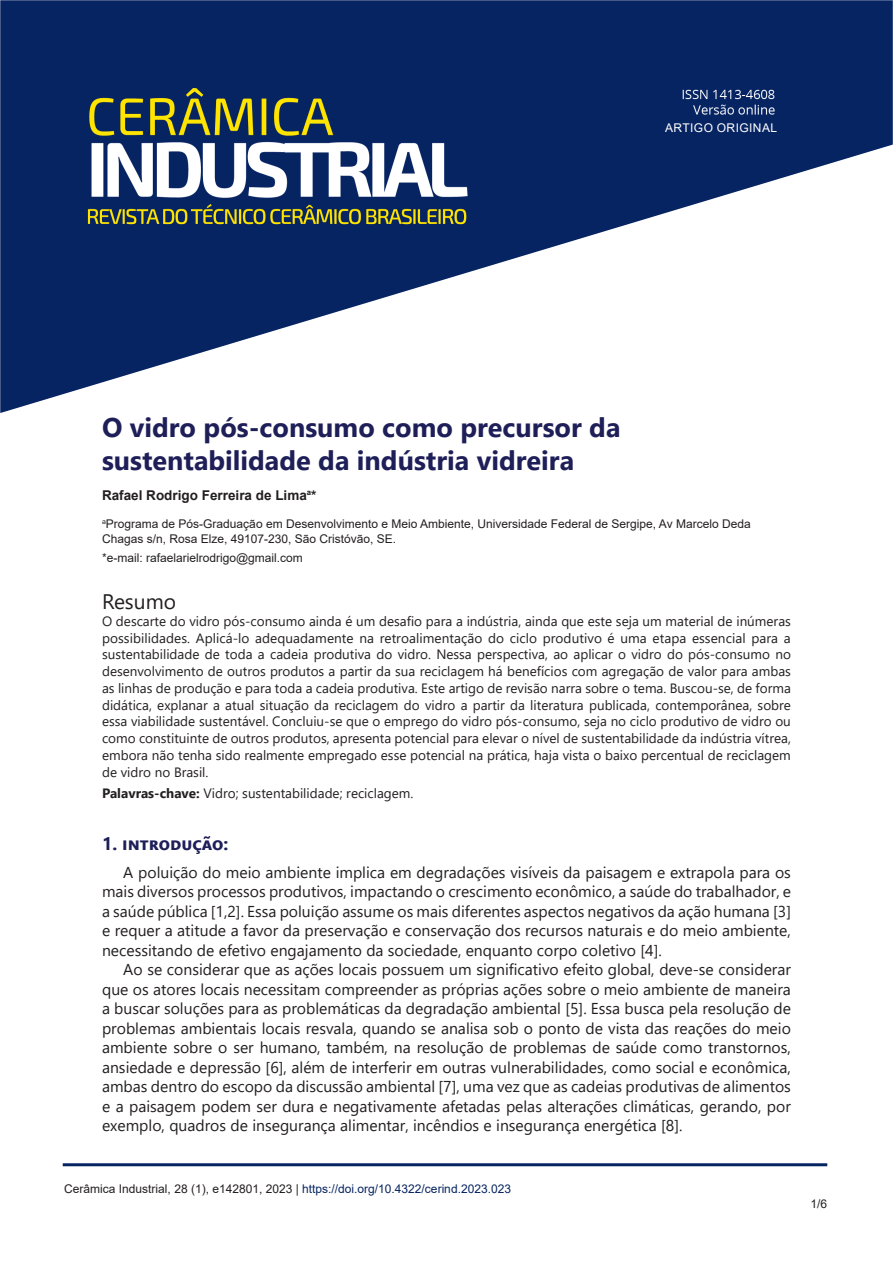
<style>
.page{position:relative;width:893px;height:1263px;background:#fff}
.page>*{position:absolute;margin:0;border:0;box-sizing:border-box;transform-origin:0 0}
.ArticleTitle{font:700 27px/33px "Segoe UI";color:#1e1e59}
.AbstractTitle{font:21px "Segoe UI";color:#231f20}
.Heading1{font:700 18px "Segoe UI";color:#1e1e59}
.Paragraph{font:15.75px/19.5px "Segoe UI";color:#231f20;text-align:justify}
.Abstract{font:13.5px/16.8px "Segoe UI";color:#231f20;text-align:justify}
.Keywords{font:13.5px "Segoe UI";color:#231f20}
.Authors{font:700 13.5px "Arial";color:#231f20}
.Affiliations{font:12px/15px "Arial";color:#231f20}
.t1{font:12px "Arial";color:#062462}
.Correspondence{font:12px "Arial";color:#231f20}
.t2{font:12px "Arial";letter-spacing:.035em;color:#fff}
.s1{font-weight:700}
.s2{color:#231f20}
</style>
<div class="page">
<img style="left:0;top:0;width:893px;height:413px">
<hr style="left:63px;top:1163px;width:764px;height:3px;background:#062462">
<p class="t2" style="left:665px;top:119px;width:113px">Artigo Original</p>
<p class="ArticleTitle" style="left:102px;top:409px;width:520px">O vidro pós-consumo como precursor da sustentabilidade da indústria vidreira</p>
<p class="Authors" style="left:102px;top:486px;width:216px">Rafael Rodrigo Ferreira de Lima<sup>a</sup>*</p>
<p class="Affiliations" style="left:102px;top:516px;width:650px"><sup>a</sup>Programa de Pós-Graduação em Desenvolvimento e Meio Ambiente, Universidade Federal de Sergipe, Av Marcelo Deda<br>Chagas s/n, Rosa Elze, 49107-230, São Cristóvão, SE.</p>
<p class="Correspondence" style="left:102px;top:549px;width:202px">*e-mail: rafaelarielrodrigo@gmail.com</p>
<p class="AbstractTitle" style="left:102px;top:582px;width:76px">Resumo</p>
<p class="Abstract" style="left:102px;top:611px;width:690px">O descarte do vidro pós-consumo ainda é um desafio para a indústria, ainda que este seja um material de inúmeras possibilidades. Aplicá-lo adequadamente na retroalimentação do ciclo produtivo é uma etapa essencial para a sustentabilidade de toda a cadeia produtiva do vidro. Nessa perspectiva, ao aplicar o vidro do pós-consumo no desenvolvimento de outros produtos a partir da sua reciclagem há benefícios com agregação de valor para ambas as linhas de produção e para toda a cadeia produtiva. Este artigo de revisão narra sobre o tema. Buscou-se, de forma didática, explanar a atual situação da reciclagem do vidro a partir da literatura publicada, contemporânea, sobre essa viabilidade sustentável. Concluiu-se que o emprego do vidro pós-consumo, seja no ciclo produtivo de vidro ou como constituinte de outros produtos, apresenta potencial para elevar o nível de sustentabilidade da indústria vítrea, embora não tenha sido realmente empregado esse potencial na prática, haja vista o baixo percentual de reciclagem de vidro no Brasil.</p>
<p class="Keywords" style="left:102px;top:780px;width:313px"><span class="s1">Palavras-chave:</span> Vidro; sustentabilidade; reciclagem.</p>
<p class="Heading1" style="left:102px;top:826px;width:128px">1. Introdução:</p>
<p class="Paragraph" style="left:102px;top:861px;width:691px;text-indent:21px">A poluição do meio ambiente implica em degradações visíveis da paisagem e extrapola para os mais diversos processos produtivos, impactando o crescimento econômico, a saúde do trabalhador, e a saúde pública [1,2]. Essa poluição assume os mais diferentes aspectos negativos da ação humana [3] e requer a atitude a favor da preservação e conservação dos recursos naturais e do meio ambiente, necessitando de efetivo engajamento da sociedade, enquanto corpo coletivo [4].</p>
<p class="Paragraph" style="left:102px;top:958px;width:690px;text-indent:21px">Ao se considerar que as ações locais possuem um significativo efeito global, deve-se considerar que os atores locais necessitam compreender as próprias ações sobre o meio ambiente de maneira a buscar soluções para as problemáticas da degradação ambiental [5]. Essa busca pela resolução de problemas ambientais locais resvala, quando se analisa sob o ponto de vista das reações do meio ambiente sobre o ser humano, também, na resolução de problemas de saúde como transtornos, ansiedade e depressão [6], além de interferir em outras vulnerabilidades, como social e econômica, ambas dentro do escopo da discussão ambiental [7], uma vez que as cadeias produtivas de alimentos e a paisagem podem ser dura e negativamente afetadas pelas alterações climáticas, gerando, por exemplo, quadros de insegurança alimentar, incêndios e insegurança energética [8].</p>
<p class="t1" style="left:64px;top:1180px;width:448px"><span class="s2">Cerâmica I ndustrial, 28 (1), e142801, 2023 |</span> https://doi.org/10.4322/cerind.2023.023</p>
<p class="Affiliations" style="left:811px;top:1196px;width:18px">1/6</p>
</div>
